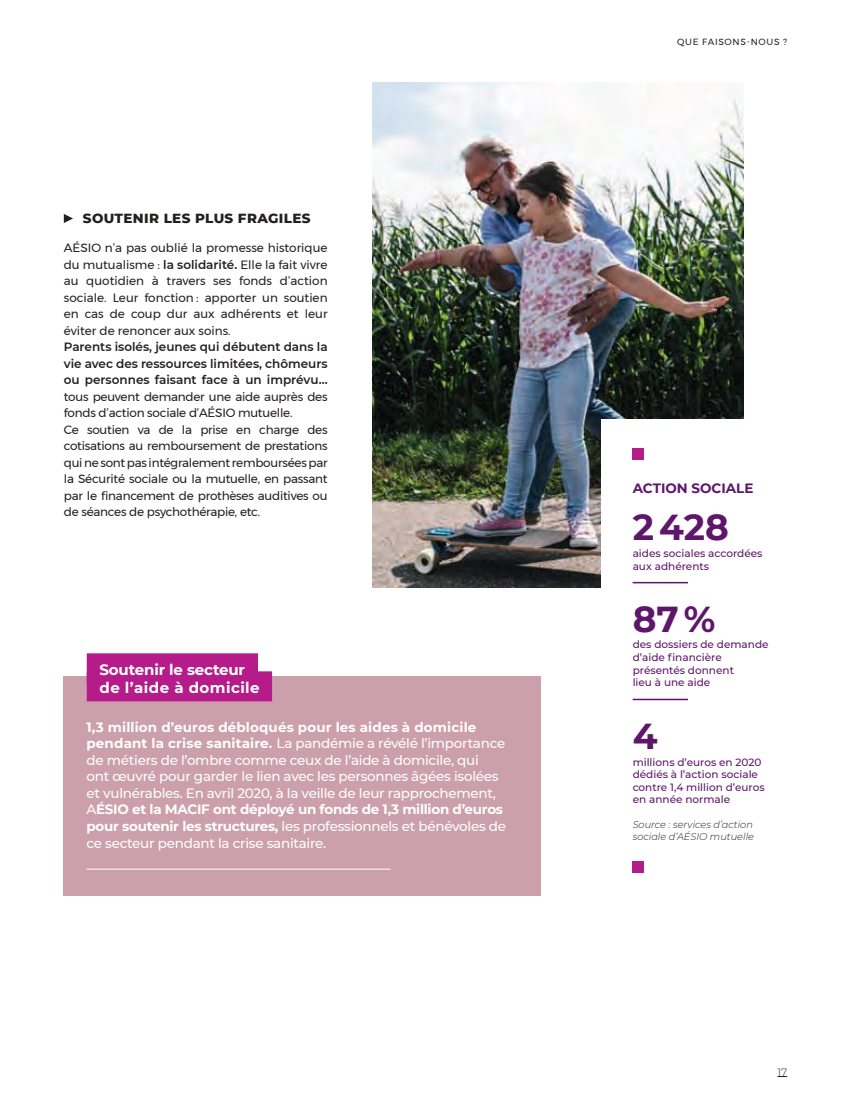
<style>
.page{position:relative;width:851px;height:1106px;background:#fff}
.page>*{position:absolute;margin:0;border:0;box-sizing:border-box;transform-origin:0 0}
.t1{font:700 36px "Montserrat";color:#5e166b}
.t2{font:700 15px/18px "Montserrat";letter-spacing:-.01em;color:#fff}
.t3{font:500 13.5px/16.5px "Montserrat";letter-spacing:-.02em;color:#fff}
.t4{font:800 13.5px "Montserrat";letter-spacing:.025em;color:#241f1f}
.t5{font:700 13.5px "Montserrat";color:#5e166b}
.t6{font:12px/16.5px "Montserrat";letter-spacing:-.02em;color:#241f1f;text-align:justify}
.t7{font:600 12px/16.5px "Montserrat";color:#241f1f;text-align:justify}
.t8{font:500 10.5px/12.6px "Montserrat";color:#5e166b}
.t9{font:300 10.5px "Montserrat";color:#241f1f}
.t10{font:italic 300 9.75px/11.7px "Montserrat";color:#241f1f}
.t11{font:9px "Montserrat";letter-spacing:.075em;color:#241f1f}
.s1{font-weight:600}
.s2{font-weight:700}
</style>
<div class="page">
<img style="left:372px;top:82px;width:371px;height:505px">
<svg style="left:64px;top:214px;width:9px;height:9px"></svg>
<div style="left:64px;top:676px;width:477px;height:219px;background:#cc9fac"></div>
<hr style="left:86px;top:868px;width:304px;height:1px;background:#fff">
<div style="left:87px;top:653px;width:171px;height:30px;background:#b51c8a"></div>
<div style="left:87px;top:671px;width:185px;height:30px;background:#b51c8a"></div>
<div style="left:601px;top:419px;width:205px;height:431px;background:#fff"></div>
<div style="left:632px;top:448px;width:12px;height:12px;background:#b51c8a"></div>
<hr style="left:632px;top:582px;width:56px;height:1px;background:#5e166b">
<hr style="left:632px;top:698px;width:56px;height:2px;background:#5e166b">
<div style="left:632px;top:861px;width:12px;height:11px;background:#b51c8a"></div>
<p class="t4" style="left:83px;top:208px;width:229px">SOUTENIR LES PLUS FRAGILES</p>
<p class="t6" style="left:64px;top:240px;width:265px">AÉSIO n’a pas oublié la promesse historique du mutualisme : <span class="s1">la solidarité.</span> Elle la fait vivre au quotidien à travers ses fonds d’action sociale. Leur fonction : apporter un soutien en cas de coup dur aux adhérents et leur éviter de renoncer aux soins.</p>
<p class="t7" style="left:64px;top:338px;width:265px">Parents isolés, jeunes qui débutent dans la vie avec des ressources limitées, chômeurs ou personnes faisant face à un imprévu…</p>
<p class="t6" style="left:64px;top:388px;width:265px;text-align:left">tous peuvent demander une aide auprès des fonds d’action sociale d’AÉSIO mutuelle.<br>Ce soutien va de la prise en charge des cotisations au remboursement de prestations qui ne sont pas intégralement remboursées par la Sécurité sociale ou la mutuelle, en passant par le financement de prothèses auditives ou de séances de psychothérapie, etc.</p>
<p class="t2" style="left:99px;top:659px;width:162px">Soutenir le secteur de l’aide à domicile</p>
<p class="t3" style="left:86px;top:718px;width:421px"><span class="s2">1,3 million d’euros débloqués pour les aides à domicile pendant la crise sanitaire.</span> La pandémie a révélé l’importance de métiers de l’ombre comme ceux de l’aide à domicile, qui<br>ont œuvré pour garder le lien avec les personnes âgées isolées et vulnérables. En avril 2020, à la veille de leur rapprochement, A<span class="s2">ÉSIO et la MACIF ont déployé un fonds de 1,3 million d’euros pour soutenir les structures,</span> les professionnels et bénévoles de ce secteur pendant la crise sanitaire.</p>
<p class="t11" style="left:677px;top:35px;width:111px">QUE FAISONS-NOUS ?</p>
<p class="t5" style="left:632px;top:478px;width:122px">ACTION SOCIALE</p>
<h1 class="t1" style="left:632px;top:501px;width:98px">2 428</h1>
<p class="t8" style="left:632px;top:546px;width:131px">aides sociales accordées aux adhérents</p>
<h1 class="t1" style="left:632px;top:593px;width:84px">87 %</h1>
<p class="t8" style="left:632px;top:638px;width:137px">des dossiers de demande d’aide financière présentés donnent<br>lieu à une aide</p>
<h1 class="t1" style="left:632px;top:710px;width:26px">4</h1>
<p class="t8" style="left:632px;top:755px;width:133px">millions d’euros en 2020 dédiés à l’action sociale contre 1,4 million d’euros en année normale</p>
<p class="t10" style="left:632px;top:818px;width:123px">Source : services d’action sociale d’AÉSIO mutuelle</p>
<p class="t9" style="left:777px;top:1064px;width:11px">17</p>
</div>
